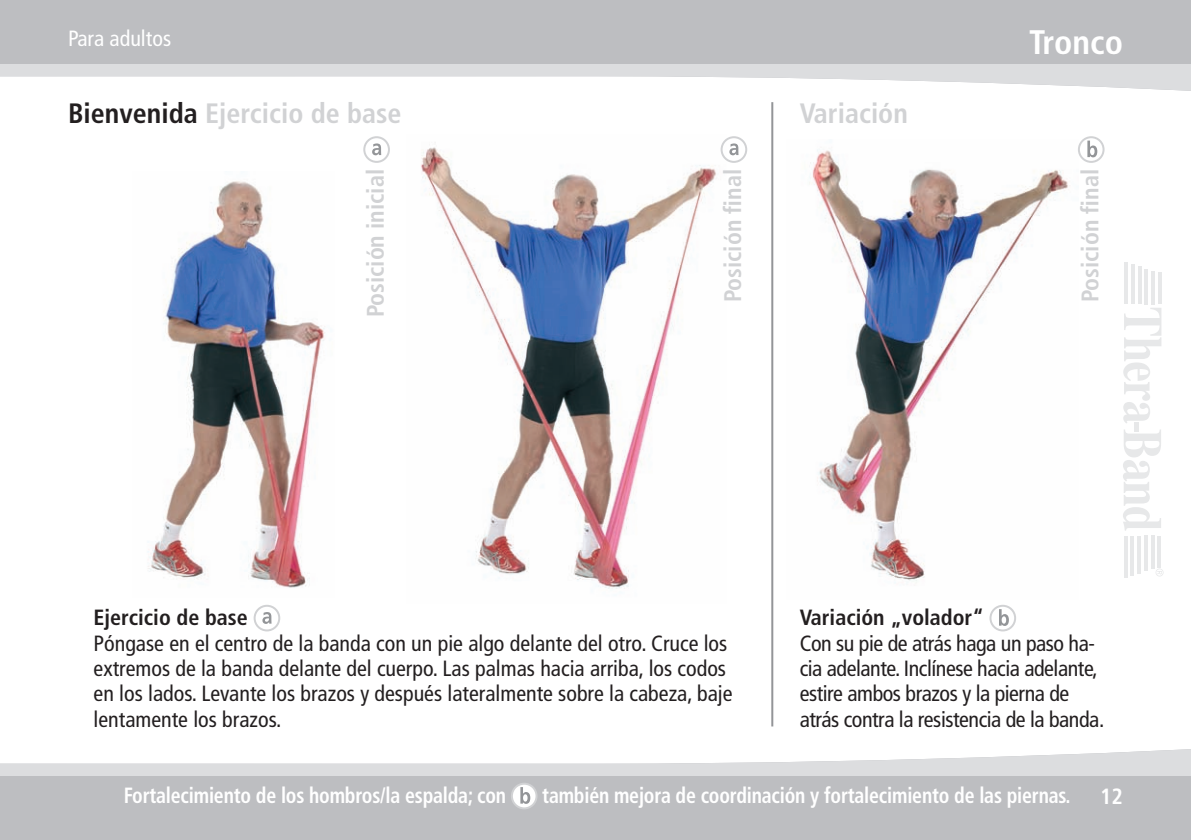
<style>
.page{position:relative;width:1191px;height:840px;background:#fff}
.page>*{position:absolute;margin:0;border:0;box-sizing:border-box;transform-origin:0 0}
.t1{font:700 condensed 34px "Frutiger";color:#fff}
.t2{font:700 condensed 28px "Frutiger";color:#d1d2d4}
.t3{font:700 condensed 24px "Frutiger";color:#d1d2d4}
.t4{font:condensed 22px/25.2px "Frutiger";color:#231f20}
.t5{font:condensed 22px/25.2px "Frutiger";letter-spacing:-.02em;color:#231f20}
.t6{font:700 condensed 22px "Frutiger";letter-spacing:-.01em;color:#fff;scale:.9 1}
.t7{font:700 condensed 22px "Frutiger";color:#231f20}
.t8{font:condensed 22px "Frutiger";color:#fff}
.t9{font:700 condensed 22px "Frutiger";letter-spacing:-.01em;color:#fff}
.s1{color:#231f20}
</style>
<div class="page">
<img style="left:148px;top:181px;width:177px;height:407px">
<img style="left:421px;top:139px;width:305px;height:450px">
<img style="left:809px;top:150px;width:261px;height:433px">
<div style="left:0;top:0;width:1191px;height:64px;background:#bdbec1"></div>
<svg style="left:0;top:64px;width:1191px;height:27px;fill:#dcdddf"></svg>
<div style="left:0;top:775px;width:1191px;height:64px;background:#bdbec1"></div>
<svg style="left:0;top:749px;width:1191px;height:26px;fill:#dcdddf"></svg>
<hr style="left:1124px;top:262px;width:3px;height:42px;background:#e7e8e9">
<svg style="left:1158px;top:273px;width:3px;height:31px"></svg>
<hr style="left:1151px;top:271px;width:4px;height:33px;background:#e7e8e9">
<hr style="left:1144px;top:269px;width:4px;height:35px;background:#e7e8e9">
<svg style="left:1138px;top:266px;width:3px;height:38px"></svg>
<svg style="left:1131px;top:264px;width:3px;height:40px"></svg>
<svg style="left:1124px;top:536px;width:3px;height:41px"></svg>
<hr style="left:1157px;top:535px;width:4px;height:32px;background:#e7e8e9">
<svg style="left:1151px;top:535px;width:3px;height:33px"></svg>
<hr style="left:1144px;top:535px;width:3px;height:35px;background:#e7e8e9">
<hr style="left:1137px;top:535px;width:4px;height:38px;background:#e7e8e9">
<hr style="left:1130px;top:535px;width:4px;height:40px;background:#e7e8e9">
<svg style="left:1156px;top:568px;width:7px;height:8px"></svg>
<svg style="left:1123px;top:308px;width:38px;height:115px"></svg>
<svg style="left:1123px;top:429px;width:38px;height:101px"></svg>
<div style="left:1134px;top:422px;width:5px;height:10px;background:#e7e8e9"></div>
<svg style="left:512px;top:783px;width:24px;height:24px"></svg>
<svg style="left:520px;top:786px;width:10px;height:17px"></svg>
<div style="left:511px;top:782px;width:26px;height:26px;border:2px solid #d1d2d4;border-radius:50%"></div>
<svg style="left:372px;top:143px;width:9px;height:12px"></svg>
<div style="left:363px;top:136px;width:27px;height:27px;border:2px solid #d1d2d4;border-radius:50%"></div>
<svg style="left:729px;top:143px;width:9px;height:12px"></svg>
<div style="left:720px;top:136px;width:27px;height:27px;border:2px solid #d1d2d4;border-radius:50%"></div>
<svg style="left:1087px;top:140px;width:10px;height:17px"></svg>
<div style="left:1077px;top:136px;width:27px;height:27px;border:2px solid #d1d2d4;border-radius:50%"></div>
<svg style="left:262px;top:612px;width:9px;height:11px"></svg>
<div style="left:254px;top:604px;width:26px;height:27px;border:2px solid #d1d2d4;border-radius:50%"></div>
<svg style="left:999px;top:608px;width:10px;height:17px"></svg>
<div style="left:989px;top:604px;width:27px;height:27px;border:2px solid #d1d2d4;border-radius:50%"></div>
<hr style="left:771px;top:102px;width:2px;height:624px;background:#939598">
<p class="t8" style="left:68px;top:29px;width:105px">Para adultos</p>
<h1 class="t1" style="left:1029px;top:28px;width:95px">Tronco</h1>
<p class="t2" style="left:68px;top:102px;width:335px"><span class="s1">Bienvenida</span> Ejercicio de base</p>
<p class="t2" style="left:799px;top:102px;width:110px">Variación</p>
<p class="t3" style="left:366px;top:317px;width:150px;rotate:-90deg">Posición inicial</p>
<p class="t3" style="left:723px;top:302px;width:134px;rotate:-90deg">Posición final</p>
<p class="t3" style="left:1080px;top:302px;width:134px;rotate:-90deg">Posición final</p>
<p class="t7" style="left:94px;top:608px;width:156px">Ejercicio de base</p>
<p class="t4" style="left:94px;top:632px;width:640px">Póngase en el centro de la banda con un pie algo delante del otro. Cruce los extremos de la banda delante del cuerpo. Las palmas hacia arriba, los codos en los lados. Levante los brazos y después lateralmente sobre la cabeza, baje lentamente los brazos.</p>
<p class="t7" style="left:799px;top:608px;width:186px">Variación „volador“</p>
<p class="t5" style="left:799px;top:632px;width:306px">Con su pie de atrás haga un paso ha&shy;cia adelante. Inclínese hacia adelante, estire ambos brazos y la pierna de atrás contra la resistencia de la banda.</p>
<p class="t6" style="left:124px;top:786px;width:426px">Fortalecimiento de los hombros/la espalda; con</p>
<p class="t6" style="left:542px;top:786px;width:588px">también mejora de coordinación y fortalecimiento de las piernas.</p>
<p class="t9" style="left:1100px;top:786px;width:24px">12</p>
</div>
